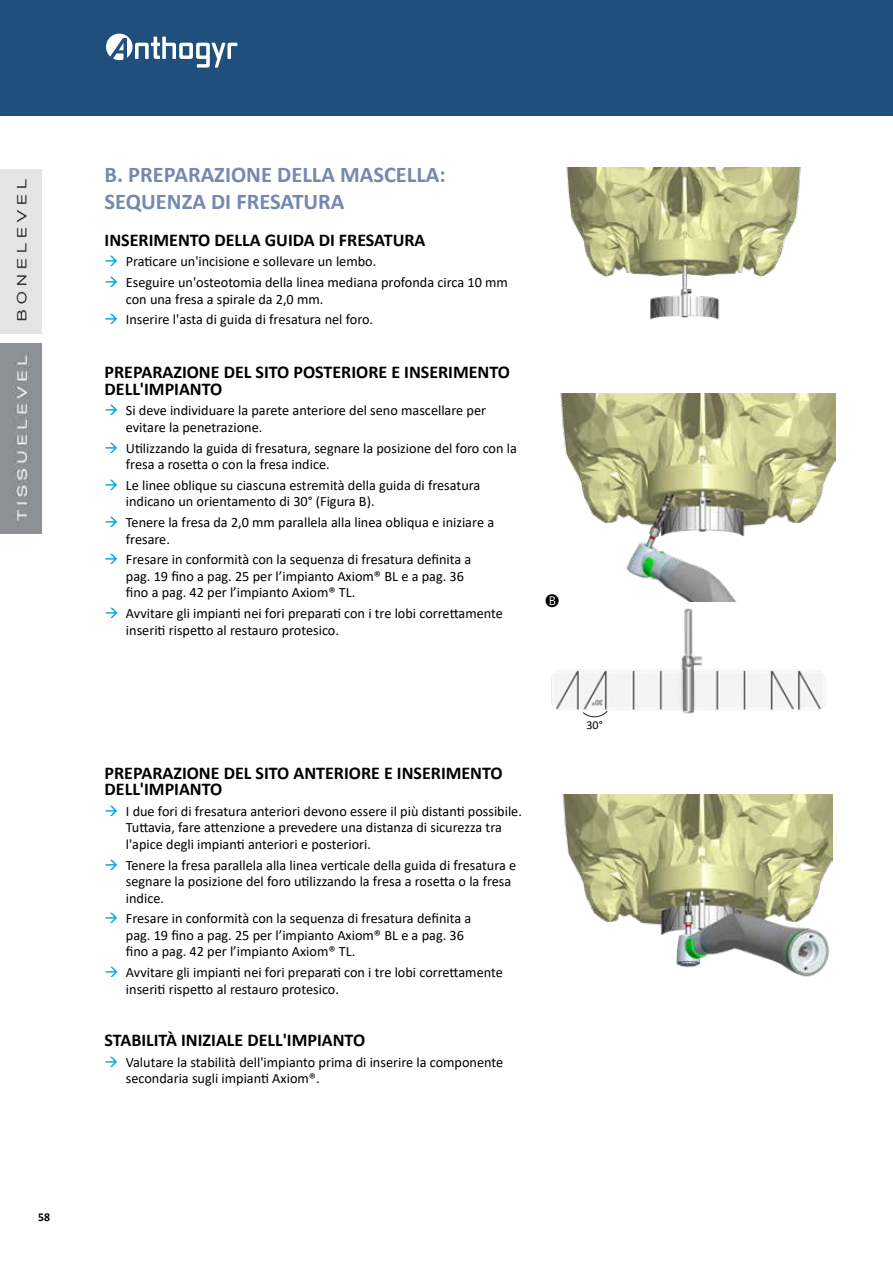
<style>
.page{position:relative;width:893px;height:1263px;background:#fff}
.page>*{position:absolute;margin:0;border:0;box-sizing:border-box;transform-origin:0 0}
.t1{font:700 22.5px/27px "Calibri";color:#7589af}
.t2{font:700 18px/16.5px "Calibri";color:#000}
.t3{font:14.25px/16.5px "Calibri";color:#000}
.t4{font:12px "Calibri";color:#000}
.t5{font:700 12px "Calibri";color:#000}
</style>
<div class="page">
<img style="left:566px;top:167px;width:235px;height:153px">
<img style="left:551px;top:601px;width:275px;height:117px">
<img style="left:560px;top:393px;width:275px;height:208px">
<img style="left:562px;top:795px;width:271px;height:182px">
<div style="left:0;top:0;width:893px;height:116px;background:#204f7e"></div>
<img style="left:0;top:169px;width:41px;height:165px">
<img style="left:0;top:343px;width:41px;height:190px">
<svg style="left:106px;top:34px;width:131px;height:34px"></svg>
<svg style="left:551px;top:601px;width:8px;height:6px"></svg>
<p class="t5" style="left:38px;top:1208px;width:13px">58</p>
<h1 class="t1" style="left:105px;top:161px;width:343px">B. PREPARAZIONE DELLA MASCELLA:<br>SEQUENZA DI FRESATURA</h1>
<p class="t2" style="left:105px;top:231px;width:322px">INSERIMENTO DELLA GUIDA DI FRESATURA</p>
<p class="t3" style="left:126px;top:251px;width:384px;line-height:20.7px">Praticare un'incisione e sollevare un lembo.<br>Eseguire un'osteotomia della linea mediana profonda circa 10 mm</p>
<p class="t3" style="left:126px;top:288px;width:249px;line-height:20.7px">con una fresa a spirale da 2,0 mm.<br>Inserire l'asta di guida di fresatura nel foro.</p>
<p class="t2" style="left:105px;top:364px;width:407px">PREPARAZIONE DEL SITO POSTERIORE E INSERIMENTO<br>DELL'IMPIANTO</p>
<p class="t3" style="left:126px;top:402px;width:362px">Si deve individuare la parete anteriore del seno mascellare per evitare la penetrazione.</p>
<p class="t3" style="left:126px;top:439px;width:392px">Utilizzando la guida di fresatura, segnare la posizione del foro con la fresa a rosetta o con la fresa indice.</p>
<p class="t3" style="left:126px;top:476px;width:356px">Le linee oblique su ciascuna estremità della guida di fresatura indicano un orientamento di 30° (Figura B).</p>
<p class="t3" style="left:126px;top:514px;width:370px">Tenere la fresa da 2,0 mm parallela alla linea obliqua e iniziare a fresare.</p>
<p class="t3" style="left:126px;top:551px;width:347px">Fresare in conformità con la sequenza di fresatura definita a pag. 19 fino a pag. 25 per l’impianto Axiom® BL e a pag. 36 fino a pag. 42 per l’impianto Axiom® TL.</p>
<p class="t3" style="left:126px;top:605px;width:378px">Avvitare gli impianti nei fori preparati con i tre lobi correttamente inseriti rispetto al restauro protesico.</p>
<p class="t2" style="left:105px;top:764px;width:400px">PREPARAZIONE DEL SITO ANTERIORE E INSERIMENTO<br>DELL'IMPIANTO</p>
<p class="t3" style="left:126px;top:802px;width:398px">I due fori di fresatura anteriori devono essere il più distanti possibile.<br>Tuttavia, fare attenzione a prevedere una distanza di sicurezza tra l'apice degli impianti anteriori e posteriori.</p>
<p class="t3" style="left:126px;top:856px;width:392px">Tenere la fresa parallela alla linea verticale della guida di fresatura e segnare la posizione del foro utilizzando la fresa a rosetta o la fresa indice.</p>
<p class="t3" style="left:126px;top:910px;width:347px">Fresare in conformità con la sequenza di fresatura definita a pag. 19 fino a pag. 25 per l’impianto Axiom® BL e a pag. 36 fino a pag. 42 per l’impianto Axiom® TL.</p>
<p class="t3" style="left:126px;top:964px;width:378px">Avvitare gli impianti nei fori preparati con i tre lobi correttamente inseriti rispetto al restauro protesico.</p>
<p class="t2" style="left:105px;top:1032px;width:262px">STABILITÀ INIZIALE DELL'IMPIANTO</p>
<p class="t3" style="left:126px;top:1053px;width:379px">Valutare la stabilità dell'impianto prima di inserire la componente secondaria sugli impianti Axiom®.</p>
<p class="t4" style="left:587px;top:717px;width:18px">30°</p>
</div>
